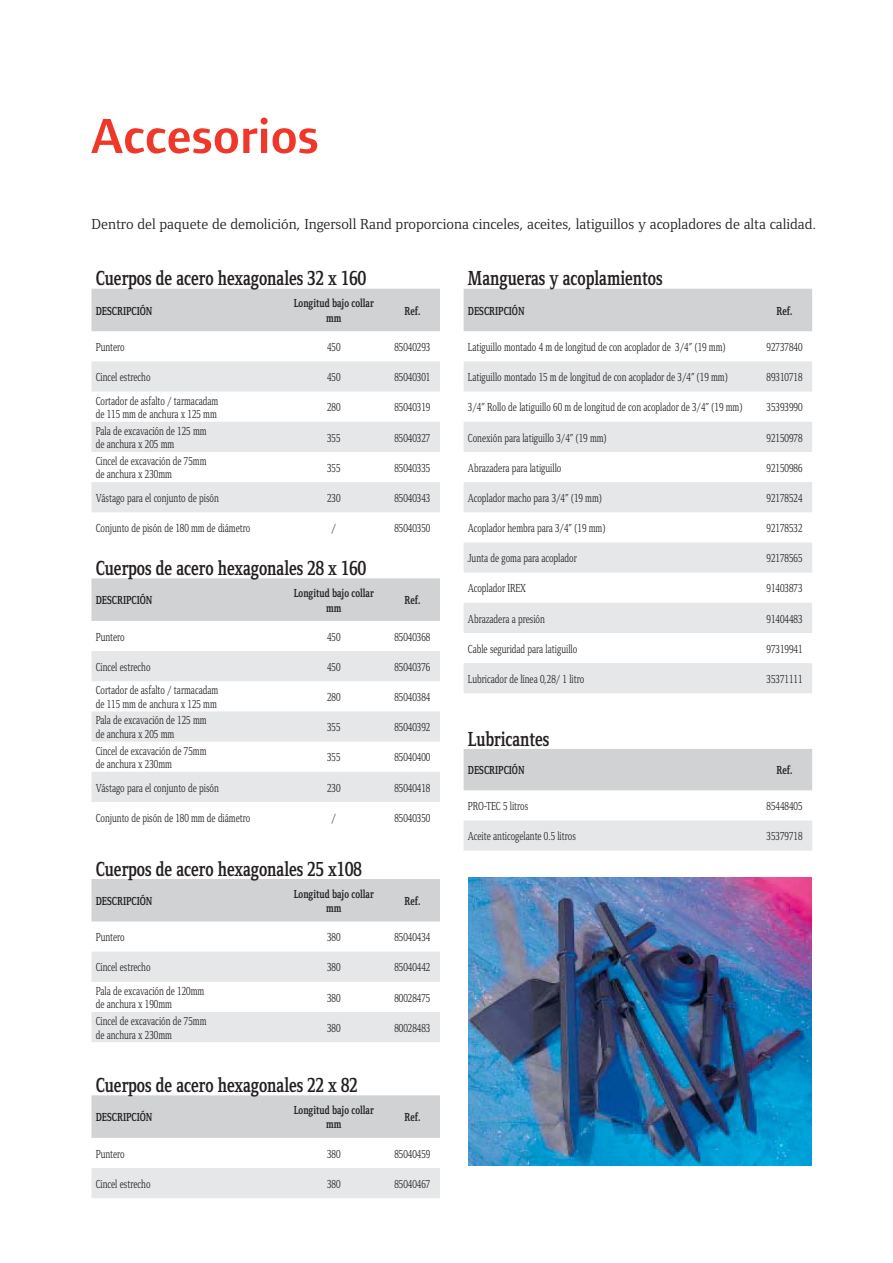
<style>
.page{position:relative;width:893px;height:1263px;background:#fff}
.page>*{position:absolute;margin:0;border:0;box-sizing:border-box;transform-origin:0 0}
.t1{font:600 51px "Foundry Form Sans";color:#ef3829}
.t2{font:700 21px "Foundry Form Serif";color:#231f20;scale:.75 1}
.t3{font:15px "Foundry Form Serif Book OSF";color:#231f20}
.t4{font:12px/13.5px "Foundry Form Serif";color:#231f20;scale:.75 1}
.t5{font:700 12px/14.4px "Foundry Form Serif";color:#231f20;text-align:center;scale:.75 1}
</style>
<div class="page">
<img style="left:468px;top:877px;width:343px;height:289px">
<div style="left:464px;top:289px;width:348px;height:42px;background:#d0d2d3"></div>
<svg style="left:464px;top:361px;width:348px;height:332px;fill:#e6e7e8"></svg>
<div style="left:91px;top:289px;width:349px;height:42px;background:#d0d2d3"></div>
<svg style="left:91px;top:361px;width:349px;height:151px;fill:#e6e7e8"></svg>
<div style="left:91px;top:578px;width:349px;height:43px;background:#d0d2d3"></div>
<svg style="left:91px;top:651px;width:349px;height:151px;fill:#e6e7e8"></svg>
<div style="left:91px;top:879px;width:349px;height:43px;background:#d0d2d3"></div>
<svg style="left:91px;top:952px;width:349px;height:90px"></svg>
<div style="left:91px;top:1095px;width:349px;height:43px;background:#d0d2d3"></div>
<div style="left:91px;top:1168px;width:349px;height:30px;background:#e6e7e8"></div>
<div style="left:464px;top:749px;width:348px;height:41px;background:#d0d2d3"></div>
<div style="left:464px;top:821px;width:348px;height:30px;background:#e6e7e8"></div>
<h1 class="t1" style="left:91px;top:106px;width:229px">Accesorios</h1>
<p class="t3" style="left:91px;top:218px;width:726px">Dentro del paquete de demolición, Ingersoll Rand proporciona cinceles, aceites, latiguillos y acopladores de alta calidad.</p>
<h2 class="t2" style="left:96px;top:270px;width:362px">Cuerpos de acero hexagonales 32 x 160</h2>
<p class="t5" style="left:96px;top:305px;width:77px">DESCRIPCIÓN</p>
<p class="t5" style="left:294px;top:297px;width:108px">Longitud bajo collar mm</p>
<p class="t5" style="left:404px;top:305px;width:23px">Ref.</p>
<p class="t4" style="left:96px;top:341px;width:40px">Puntero</p>
<p class="t4" style="left:327px;top:341px;width:19px">450</p>
<p class="t4" style="left:394px;top:341px;width:49px">85040293</p>
<p class="t4" style="left:96px;top:372px;width:75px">Cincel estrecho</p>
<p class="t4" style="left:327px;top:372px;width:19px">450</p>
<p class="t4" style="left:394px;top:372px;width:49px">85040301</p>
<p class="t4" style="left:96px;top:395px;width:165px">Cortador de asfalto / tarmacadam de 115 mm de anchura x 125 mm</p>
<p class="t4" style="left:327px;top:402px;width:19px">280</p>
<p class="t4" style="left:394px;top:402px;width:49px">85040319</p>
<p class="t4" style="left:96px;top:425px;width:149px">Pala de excavación de 125 mm de anchura x 205 mm</p>
<p class="t4" style="left:327px;top:432px;width:19px">355</p>
<p class="t4" style="left:394px;top:432px;width:49px">85040327</p>
<p class="t4" style="left:96px;top:455px;width:149px">Cincel de excavación de 75mm de anchura x 230mm</p>
<p class="t4" style="left:327px;top:462px;width:19px">355</p>
<p class="t4" style="left:394px;top:462px;width:49px">85040335</p>
<p class="t4" style="left:96px;top:492px;width:166px">Vástago para el conjunto de pisón</p>
<p class="t4" style="left:327px;top:492px;width:19px">230</p>
<p class="t4" style="left:394px;top:492px;width:49px">85040343</p>
<p class="t4" style="left:96px;top:522px;width:208px">Conjunto de pisón de 180 mm de diámetro</p>
<p class="t4" style="left:331px;top:522px;width:7px">/</p>
<p class="t4" style="left:394px;top:522px;width:49px">85040350</p>
<h2 class="t2" style="left:96px;top:560px;width:362px">Cuerpos de acero hexagonales 28 x 160</h2>
<p class="t5" style="left:96px;top:594px;width:77px">DESCRIPCIÓN</p>
<p class="t5" style="left:294px;top:587px;width:108px">Longitud bajo collar mm</p>
<p class="t5" style="left:404px;top:594px;width:23px">Ref.</p>
<p class="t4" style="left:96px;top:631px;width:40px">Puntero</p>
<p class="t4" style="left:327px;top:631px;width:19px">450</p>
<p class="t4" style="left:394px;top:631px;width:49px">85040368</p>
<p class="t4" style="left:96px;top:661px;width:75px">Cincel estrecho</p>
<p class="t4" style="left:327px;top:661px;width:19px">450</p>
<p class="t4" style="left:394px;top:661px;width:49px">85040376</p>
<p class="t4" style="left:96px;top:685px;width:165px">Cortador de asfalto / tarmacadam de 115 mm de anchura x 125 mm</p>
<p class="t4" style="left:327px;top:691px;width:19px">280</p>
<p class="t4" style="left:394px;top:691px;width:49px">85040384</p>
<p class="t4" style="left:96px;top:715px;width:149px">Pala de excavación de 125 mm de anchura x 205 mm</p>
<p class="t4" style="left:327px;top:722px;width:19px">355</p>
<p class="t4" style="left:394px;top:722px;width:49px">85040392</p>
<p class="t4" style="left:96px;top:745px;width:149px">Cincel de excavación de 75mm de anchura x 230mm</p>
<p class="t4" style="left:327px;top:752px;width:19px">355</p>
<p class="t4" style="left:394px;top:752px;width:49px">85040400</p>
<p class="t4" style="left:96px;top:782px;width:166px">Vástago para el conjunto de pisón</p>
<p class="t4" style="left:327px;top:782px;width:19px">230</p>
<p class="t4" style="left:394px;top:782px;width:49px">85040418</p>
<p class="t4" style="left:96px;top:812px;width:208px">Conjunto de pisón de 180 mm de diámetro</p>
<p class="t4" style="left:331px;top:812px;width:7px">/</p>
<p class="t4" style="left:394px;top:812px;width:49px">85040350</p>
<h2 class="t2" style="left:96px;top:861px;width:356px">Cuerpos de acero hexagonales 25 x108</h2>
<p class="t5" style="left:96px;top:895px;width:77px">DESCRIPCIÓN</p>
<p class="t5" style="left:294px;top:888px;width:108px">Longitud bajo collar mm</p>
<p class="t5" style="left:404px;top:895px;width:23px">Ref.</p>
<p class="t4" style="left:96px;top:932px;width:40px">Puntero</p>
<p class="t4" style="left:327px;top:932px;width:19px">380</p>
<p class="t4" style="left:394px;top:932px;width:49px">85040434</p>
<p class="t4" style="left:96px;top:962px;width:75px">Cincel estrecho</p>
<p class="t4" style="left:327px;top:962px;width:19px">380</p>
<p class="t4" style="left:394px;top:962px;width:49px">85040442</p>
<p class="t4" style="left:96px;top:985px;width:146px">Pala de excavación de 120mm de anchura x 190mm</p>
<p class="t4" style="left:327px;top:992px;width:19px">380</p>
<p class="t4" style="left:394px;top:992px;width:49px">80028475</p>
<p class="t4" style="left:96px;top:1015px;width:149px">Cincel de excavación de 75mm de anchura x 230mm</p>
<p class="t4" style="left:327px;top:1022px;width:19px">380</p>
<p class="t4" style="left:394px;top:1022px;width:49px">80028483</p>
<h2 class="t2" style="left:96px;top:1077px;width:351px">Cuerpos de acero hexagonales 22 x 82</h2>
<p class="t5" style="left:96px;top:1111px;width:77px">DESCRIPCIÓN</p>
<p class="t5" style="left:294px;top:1104px;width:108px">Longitud bajo collar mm</p>
<p class="t5" style="left:404px;top:1111px;width:23px">Ref.</p>
<p class="t4" style="left:96px;top:1148px;width:40px">Puntero</p>
<p class="t4" style="left:327px;top:1148px;width:19px">380</p>
<p class="t4" style="left:394px;top:1148px;width:49px">85040459</p>
<p class="t4" style="left:96px;top:1178px;width:75px">Cincel estrecho</p>
<p class="t4" style="left:327px;top:1178px;width:19px">380</p>
<p class="t4" style="left:394px;top:1178px;width:49px">85040467</p>
<h2 class="t2" style="left:468px;top:270px;width:261px">Mangueras y acoplamientos</h2>
<p class="t5" style="left:468px;top:305px;width:77px">DESCRIPCIÓN</p>
<p class="t5" style="left:776px;top:305px;width:23px">Ref.</p>
<p class="t4" style="left:468px;top:341px;width:345px">Latiguillo montado 4 m de longitud de con acoplador de 3/4” (19 mm)</p>
<p class="t4" style="left:766px;top:341px;width:49px">92737840</p>
<p class="t4" style="left:468px;top:372px;width:348px">Latiguillo montado 15 m de longitud de con acoplador de 3/4” (19 mm)</p>
<p class="t4" style="left:766px;top:372px;width:49px">89310718</p>
<p class="t4" style="left:468px;top:402px;width:367px">3/4” Rollo de latiguillo 60 m de longitud de con acoplador de 3/4” (19 mm)</p>
<p class="t4" style="left:766px;top:402px;width:49px">35393990</p>
<p class="t4" style="left:468px;top:432px;width:186px">Conexión para latiguillo 3/4” (19 mm)</p>
<p class="t4" style="left:766px;top:432px;width:49px">92150978</p>
<p class="t4" style="left:468px;top:462px;width:126px">Abrazadera para latiguillo</p>
<p class="t4" style="left:766px;top:462px;width:49px">92150986</p>
<p class="t4" style="left:468px;top:492px;width:180px">Acoplador macho para 3/4” (19 mm)</p>
<p class="t4" style="left:766px;top:492px;width:49px">92178524</p>
<p class="t4" style="left:468px;top:522px;width:185px">Acoplador hembra para 3/4” (19 mm)</p>
<p class="t4" style="left:766px;top:522px;width:49px">92178532</p>
<p class="t4" style="left:468px;top:553px;width:147px">Junta de goma para acoplador</p>
<p class="t4" style="left:766px;top:553px;width:49px">92178565</p>
<p class="t4" style="left:468px;top:583px;width:79px">Acoplador IREX</p>
<p class="t4" style="left:766px;top:583px;width:49px">91403873</p>
<p class="t4" style="left:468px;top:613px;width:104px">Abrazadera a presión</p>
<p class="t4" style="left:766px;top:613px;width:49px">91404483</p>
<p class="t4" style="left:468px;top:643px;width:147px">Cable seguridad para latiguillo</p>
<p class="t4" style="left:766px;top:643px;width:49px">97319941</p>
<p class="t4" style="left:468px;top:673px;width:157px">Lubricador de línea 0,28/ 1 litro</p>
<p class="t4" style="left:766px;top:673px;width:49px">35371111</p>
<h2 class="t2" style="left:468px;top:731px;width:110px">Lubricantes</h2>
<p class="t5" style="left:468px;top:764px;width:77px">DESCRIPCIÓN</p>
<p class="t5" style="left:776px;top:764px;width:23px">Ref.</p>
<p class="t4" style="left:468px;top:801px;width:82px">PRO-TEC 5 litros</p>
<p class="t4" style="left:766px;top:801px;width:49px">85448405</p>
<p class="t4" style="left:468px;top:831px;width:146px">Aceite anticogelante 0.5 litros</p>
<p class="t4" style="left:766px;top:831px;width:49px">35379718</p>
</div>
